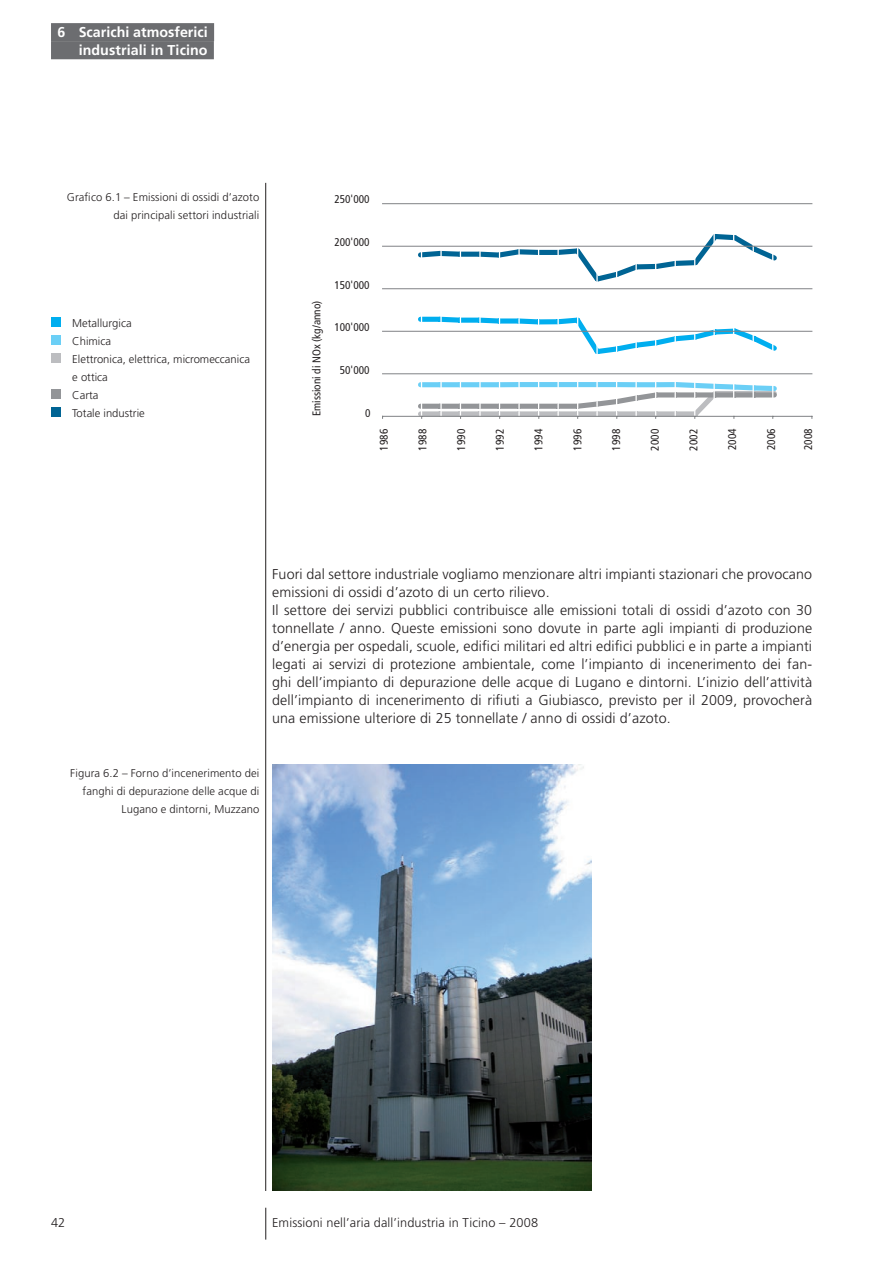
<style>
.page{position:relative;width:893px;height:1263px;background:#fff}
.page>*{position:absolute;margin:0;border:0;box-sizing:border-box;transform-origin:0 0}
.t1{font:300 14.25px/18px "Frutiger";letter-spacing:.01em;color:#231f20}
.t2{font:700 14.25px/18px "Frutiger";color:#fff;text-align:right}
.t3{font:300 12.75px "Frutiger";letter-spacing:.01em;color:#231f20}
.t4{font:300 11.25px/18px "Frutiger";letter-spacing:.01em;color:#231f20;text-align:right}
.t5{font:condensed 11.25px "Frutiger";color:#231f20}
</style>
<div class="page">
<hr style="left:265px;top:183px;width:1px;height:1008px;background:#231f20">
<hr style="left:265px;top:1208px;width:1px;height:31px;background:#231f20">
<div style="left:51px;top:23px;width:163px;height:18px;background:#6c6d70"></div>
<div style="left:51px;top:41px;width:163px;height:18px;background:#6c6d70"></div>
<svg style="left:415px;top:316px;width:366px;height:38px"></svg>
<svg style="left:418px;top:250px;width:47px;height:8px"></svg>
<div style="left:460px;top:252px;width:19px;height:5px;background:#006494"></div>
<svg style="left:474px;top:249px;width:70px;height:9px"></svg>
<div style="left:538px;top:250px;width:20px;height:5px;background:#006494"></div>
<svg style="left:552px;top:245px;width:91px;height:37px"></svg>
<div style="left:637px;top:264px;width:19px;height:5px;background:#006494"></div>
<svg style="left:650px;top:234px;width:131px;height:36px"></svg>
<hr style="left:440px;top:216px;width:2px;height:201px;background:#fff">
<hr style="left:460px;top:216px;width:1px;height:201px;background:#fff">
<hr style="left:479px;top:216px;width:2px;height:201px;background:#fff">
<hr style="left:499px;top:216px;width:1px;height:201px;background:#fff">
<hr style="left:518px;top:216px;width:2px;height:201px;background:#fff">
<hr style="left:538px;top:216px;width:1px;height:201px;background:#fff">
<hr style="left:557px;top:216px;width:2px;height:201px;background:#fff">
<hr style="left:577px;top:216px;width:1px;height:201px;background:#fff">
<hr style="left:596px;top:216px;width:2px;height:201px;background:#fff">
<hr style="left:616px;top:216px;width:1px;height:201px;background:#fff">
<hr style="left:635px;top:216px;width:2px;height:201px;background:#fff">
<hr style="left:655px;top:216px;width:1px;height:201px;background:#fff">
<hr style="left:675px;top:216px;width:1px;height:201px;background:#fff">
<hr style="left:694px;top:216px;width:1px;height:201px;background:#fff">
<hr style="left:713px;top:216px;width:2px;height:201px;background:#fff">
<hr style="left:733px;top:216px;width:1px;height:201px;background:#fff">
<hr style="left:753px;top:216px;width:1px;height:201px;background:#fff">
<hr style="left:421px;top:216px;width:1px;height:201px;background:#fff">
<hr style="left:772px;top:216px;width:1px;height:201px;background:#fff">
<hr style="left:383px;top:373px;width:429px;height:1px;background:#808285">
<hr style="left:383px;top:331px;width:429px;height:1px;background:#808285">
<hr style="left:383px;top:288px;width:429px;height:1px;background:#808285">
<hr style="left:383px;top:246px;width:429px;height:1px;background:#808285">
<hr style="left:383px;top:203px;width:429px;height:1px;background:#808285">
<hr style="left:383px;top:416px;width:429px;height:1px;background:#808285">
<svg style="left:415px;top:382px;width:365px;height:37px"></svg>
<img style="left:272px;top:765px;width:319px;height:426px">
<div style="left:51px;top:353px;width:10px;height:10px;background:#bcbdc0"></div>
<div style="left:51px;top:407px;width:10px;height:10px;background:#006494"></div>
<div style="left:51px;top:335px;width:10px;height:10px;background:#6bcff6"></div>
<div style="left:51px;top:317px;width:10px;height:10px;background:#00aeef"></div>
<div style="left:51px;top:389px;width:10px;height:10px;background:#939598"></div>
<p class="t2" style="left:57px;top:23px;width:152px">6 Scarichi atmosferici industriali in Ticino</p>
<p class="t4" style="left:67px;top:188px;width:194px">Grafico 6.1 – Emissioni di ossidi d’azoto dai principali settori industriali</p>
<p class="t4" style="left:72px;top:314px;width:179px;text-align:left">Metallurgica<br>Chimica<br>Elettronica, elettrica, micromeccanica e ottica<br>Carta<br>Totale industrie</p>
<p class="t5" style="left:334px;top:193px;width:37px">250'000</p>
<p class="t5" style="left:334px;top:235px;width:37px">200'000</p>
<p class="t5" style="left:310px;top:416px;width:117px;rotate:-90deg">Emissioni di NOx (kg/anno)</p>
<p class="t5" style="left:334px;top:278px;width:37px">150'000</p>
<p class="t5" style="left:334px;top:321px;width:37px">100'000</p>
<p class="t5" style="left:340px;top:364px;width:31px">50'000</p>
<p class="t5" style="left:365px;top:406px;width:7px">0</p>
<p class="t5" style="left:377px;top:451px;width:23px;rotate:-90deg">1986</p>
<p class="t5" style="left:416px;top:451px;width:23px;rotate:-90deg">1988</p>
<p class="t5" style="left:455px;top:451px;width:23px;rotate:-90deg">1990</p>
<p class="t5" style="left:493px;top:451px;width:23px;rotate:-90deg">1992</p>
<p class="t5" style="left:532px;top:451px;width:23px;rotate:-90deg">1994</p>
<p class="t5" style="left:571px;top:451px;width:23px;rotate:-90deg">1996</p>
<p class="t5" style="left:610px;top:451px;width:23px;rotate:-90deg">1998</p>
<p class="t5" style="left:648px;top:451px;width:23px;rotate:-90deg">2000</p>
<p class="t5" style="left:687px;top:451px;width:23px;rotate:-90deg">2002</p>
<p class="t5" style="left:726px;top:450px;width:23px;rotate:-90deg">2004</p>
<p class="t5" style="left:764px;top:450px;width:23px;rotate:-90deg">2006</p>
<p class="t5" style="left:802px;top:450px;width:23px;rotate:-90deg">2008</p>
<p class="t1" style="left:272px;top:565px;width:542px">Fuori dal settore industriale vogliamo menzionare altri impianti stazionari che provocano emissioni di ossidi d’azoto di un certo rilievo.<br>Il settore dei servizi pubblici contribuisce alle emissioni totali di ossidi d’azoto con 30 tonnellate / anno. Queste emissioni sono dovute in parte agli impianti di produzione d’energia per ospedali, scuole, edifici militari ed altri edifici pubblici e in parte a impianti legati ai servizi di protezione ambientale, come l’impianto di incenerimento dei fan&shy;ghi dell’impianto di depurazione delle acque di Lugano e dintorni. L’inizio dell’attività dell’impianto di incenerimento di rifiuti a Giubiasco, previsto per il 2009, provocherà una emissione ulteriore di 25 tonnellate / anno di ossidi d’azoto.</p>
<p class="t4" style="left:70px;top:764px;width:191px">Figura 6.2 – Forno d’incenerimento dei fanghi di depurazione delle acque di<br>Lugano e dintorni, Muzzano</p>
<p class="t3" style="left:51px;top:1215px;width:16px">42</p>
<p class="t3" style="left:272px;top:1215px;width:267px">Emissioni nell’aria dall’industria in Ticino – 2008</p>
</div>
